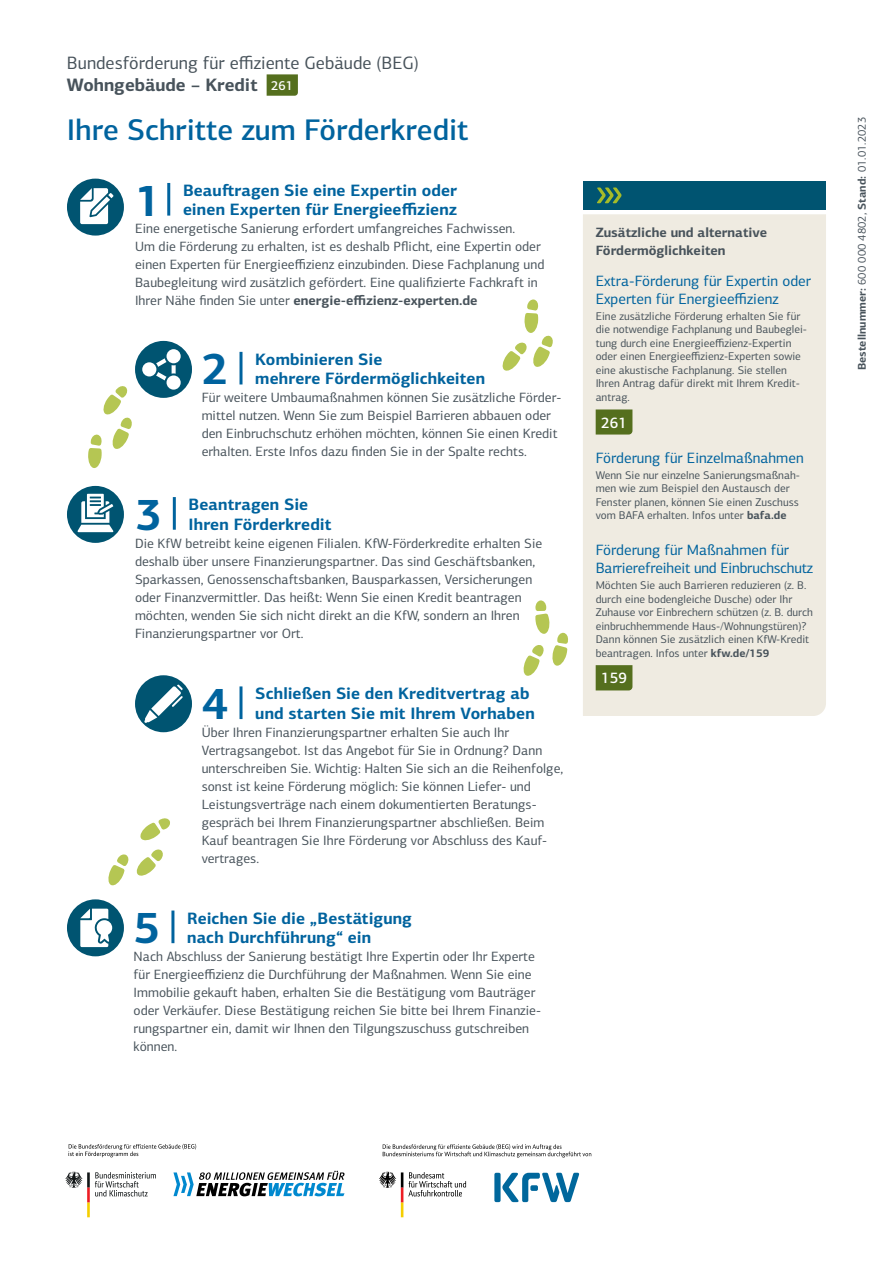
<style>
.page{position:relative;width:893px;height:1263px;background:#fff}
.page>*{position:absolute;margin:0;border:0;box-sizing:border-box;transform-origin:0 0}
.Rückseite_HL_Schritte_11_13_fett_dunkelb{font:700 45px "KFW Centro Sans";color:#00639e}
.Rückseite_HL_20_27_medium_dunkelblau_H2{font:500 30px "KFW Centro Sans";color:#00639e}
.Header_Dachzeile_12_15_dunkelgrau_H1{font:18px/22.5px "KFW Centro Sans";color:#48535b}
.Rückseite_HL_Schritte_11_13_fett_dunkelb-2{font:700 16.5px/19.5px "KFW Centro Sans";letter-spacing:.005em;color:#00639e}
.Infobox_Störer_Infobox_HL_10_12_dunkelbl{font:15px/18px "KFW Centro Sans";color:#00639e}
.Header_Kreditnummer_10_12_mAn2{font:500 15px "KFW Centro Sans";color:#fff}
.Rückseite_Text_Schritte_9_12_dunkelgrau_{font:13.5px/18px "KFW Centro Sans";color:#48535b}
.Infobox_Störer_Infobox_RS_HL_9_12_mAn2_5{font:700 13.5px/18px "KFW Centro Sans";color:#48535b}
.Header_Kreditnummer_8_5_12_mAn2_Header{font:500 12.75px "KFW Centro Sans";color:#fff}
.Infobox_Störer_Infobox_RS_Text_7_5_9_dun{font:11.25px/13.5px "KFW Centro Sans";color:#48535b}
.Text_Text_7_5_9_R{font:11.25px "KFW Centro Sans";letter-spacing:.005em;color:#48535b}
.s1{font-weight:700}
</style>
<div class="page">
<div style="left:583px;top:214px;width:243px;height:502px;background:#efebe1"></div>
<svg style="left:267px;top:74px;width:31px;height:22px"></svg>
<svg style="left:502px;top:299px;width:51px;height:72px"></svg>
<svg style="left:523px;top:600px;width:45px;height:76px"></svg>
<svg style="left:88px;top:386px;width:44px;height:82px"></svg>
<svg style="left:108px;top:854px;width:21px;height:32px"></svg>
<svg style="left:140px;top:818px;width:30px;height:23px"></svg>
<svg style="left:136px;top:849px;width:27px;height:27px"></svg>
<div style="left:67px;top:179px;width:57px;height:57px;background:#005471;border-radius:50%"></div>
<svg style="left:80px;top:188px;width:33px;height:36px"></svg>
<hr style="left:167px;top:183px;width:3px;height:33px;background:#00639e">
<div style="left:135px;top:341px;width:57px;height:57px;background:#005471;border-radius:50%"></div>
<div style="left:142px;top:362px;width:14px;height:14px;background:#fff;border-radius:50%"></div>
<div style="left:167px;top:349px;width:14px;height:14px;background:#fff;border-radius:50%"></div>
<svg style="left:156px;top:358px;width:25px;height:32px"></svg>
<hr style="left:239px;top:352px;width:3px;height:32px;background:#00639e">
<div style="left:67px;top:486px;width:57px;height:57px;background:#005471;border-radius:50%"></div>
<svg style="left:78px;top:494px;width:35px;height:38px"></svg>
<hr style="left:173px;top:497px;width:3px;height:33px;background:#00639e">
<div style="left:135px;top:675px;width:57px;height:57px;background:#005471;border-radius:50%"></div>
<svg style="left:144px;top:684px;width:39px;height:39px"></svg>
<hr style="left:239px;top:686px;width:3px;height:33px;background:#00639e">
<div style="left:67px;top:899px;width:57px;height:57px;background:#005471;border-radius:50%"></div>
<svg style="left:80px;top:909px;width:32px;height:38px"></svg>
<hr style="left:171px;top:910px;width:3px;height:33px;background:#00639e">
<div style="left:583px;top:181px;width:243px;height:29px;background:#005471"></div>
<svg style="left:597px;top:187px;width:24px;height:16px"></svg>
<svg style="left:596px;top:409px;width:36px;height:25px"></svg>
<svg style="left:596px;top:665px;width:36px;height:25px"></svg>
<svg style="left:68px;top:1144px;width:128px;height:13px"></svg>
<svg style="left:383px;top:1144px;width:208px;height:13px"></svg>
<svg style="left:65px;top:1172px;width:91px;height:45px"></svg>
<svg style="left:173px;top:1171px;width:172px;height:25px"></svg>
<svg style="left:379px;top:1172px;width:87px;height:45px"></svg>
<div style="left:494px;top:1173px;width:7px;height:29px;background:#00679c;border-radius:2px"></div>
<svg style="left:502px;top:1173px;width:77px;height:29px"></svg>
<h1 class="Header_Dachzeile_12_15_dunkelgrau_H1" style="left:67px;top:51px;width:354px">Bundesförderung für effiziente Gebäude (BEG)<br><span class="s1">Wohngebäude – Kredit</span></h1>
<p class="Header_Kreditnummer_8_5_12_mAn2_Header" style="left:271px;top:76px;width:23px">261</p>
<h2 class="Rückseite_HL_20_27_medium_dunkelblau_H2" style="left:67px;top:108px;width:403px">Ihre Schritte zum Förderkredit</h2>
<h3 class="Rückseite_HL_Schritte_11_13_fett_dunkelb" style="left:135px;top:172px;width:28px">1</h3>
<h3 class="Rückseite_HL_Schritte_11_13_fett_dunkelb-2" style="left:183px;top:180px;width:275px">Beauftragen Sie eine Expertin oder einen Experten für Energieeffizienz</h3>
<p class="Rückseite_Text_Schritte_9_12_dunkelgrau_" style="left:135px;top:220px;width:411px">Eine energetische Sanierung erfordert umfangreiches Fachwissen.<br>Um die Förderung zu erhalten, ist es deshalb Pflicht, eine Expertin oder einen Experten für Energieeffizienz einzubinden. Diese Fachplanung und Baubegleitung wird zusätzlich gefördert. Eine qualifizierte Fachkraft in Ihrer Nähe finden Sie unter <span class="s1">energie-effizienz-experten.de</span></p>
<h3 class="Rückseite_HL_Schritte_11_13_fett_dunkelb" style="left:202px;top:341px;width:28px">2</h3>
<h3 class="Rückseite_HL_Schritte_11_13_fett_dunkelb-2" style="left:255px;top:349px;width:231px">Kombinieren Sie<br>mehrere Fördermöglichkeiten</h3>
<p class="Rückseite_Text_Schritte_9_12_dunkelgrau_" style="left:202px;top:388px;width:361px">Für weitere Umbaumaßnahmen können Sie zusätzliche Förder&shy;mittel nutzen. Wenn Sie zum Beispiel Barrieren abbauen oder den Einbruchschutz erhöhen möchten, können Sie einen Kredit erhalten. Erste Infos dazu finden Sie in der Spalte rechts.</p>
<h3 class="Rückseite_HL_Schritte_11_13_fett_dunkelb" style="left:135px;top:486px;width:28px">3</h3>
<h3 class="Rückseite_HL_Schritte_11_13_fett_dunkelb-2" style="left:189px;top:495px;width:144px">Beantragen Sie<br>Ihren Förderkredit</h3>
<p class="Rückseite_Text_Schritte_9_12_dunkelgrau_" style="left:135px;top:534px;width:409px">Die KfW betreibt keine eigenen Filialen. KfW-Förderkredite erhalten Sie deshalb über unsere Finanzierungspartner. Das sind Geschäftsbanken, Sparkassen, Genossenschaftsbanken, Bausparkassen, Versicherungen oder Finanzvermittler. Das heißt: Wenn Sie einen Kredit beantragen möchten, wenden Sie sich nicht direkt an die KfW, sondern an Ihren Finanzierungspartner vor Ort.</p>
<h3 class="Rückseite_HL_Schritte_11_13_fett_dunkelb" style="left:202px;top:675px;width:28px">4</h3>
<h3 class="Rückseite_HL_Schritte_11_13_fett_dunkelb-2" style="left:255px;top:684px;width:281px">Schließen Sie den Kreditvertrag ab und starten Sie mit Ihrem Vorhaben</h3>
<p class="Rückseite_Text_Schritte_9_12_dunkelgrau_" style="left:202px;top:723px;width:363px">Über Ihren Finanzierungspartner erhalten Sie auch Ihr Vertragsangebot. Ist das Angebot für Sie in Ordnung? Dann unterschreiben Sie. Wichtig: Halten Sie sich an die Reihenfolge, sonst ist keine Förderung möglich: Sie können Liefer- und Leistungsverträge nach einem dokumentierten Beratungs&shy;gespräch bei Ihrem Finanzierungspartner abschließen. Beim Kauf beantragen Sie Ihre Förderung vor Abschluss des Kauf&shy;vertrages.</p>
<h3 class="Rückseite_HL_Schritte_11_13_fett_dunkelb" style="left:134px;top:899px;width:28px">5</h3>
<h3 class="Rückseite_HL_Schritte_11_13_fett_dunkelb-2" style="left:187px;top:908px;width:226px">Reichen Sie die „Bestätigung nach Durchführung“ ein</h3>
<p class="Rückseite_Text_Schritte_9_12_dunkelgrau_" style="left:134px;top:947px;width:409px">Nach Abschluss der Sanierung bestätigt Ihre Expertin oder Ihr Experte für Energieeffizienz die Durchführung der Maßnahmen. Wenn Sie eine Immobilie gekauft haben, erhalten Sie die Bestätigung vom Bauträger oder Verkäufer. Diese Bestätigung reichen Sie bitte bei Ihrem Finanzie&shy;rungspartner ein, damit wir Ihnen den Tilgungszuschuss gutschreiben können.</p>
<h3 class="Infobox_Störer_Infobox_RS_HL_9_12_mAn2_5" style="left:596px;top:223px;width:173px">Zusätzliche und alternative<br>Fördermöglichkeiten</h3>
<h4 class="Infobox_Störer_Infobox_HL_10_12_dunkelbl" style="left:596px;top:271px;width:217px">Extra-Förderung für Expertin oder<br>Experten für Energieeffizienz</h4>
<p class="Infobox_Störer_Infobox_RS_Text_7_5_9_dun" style="left:596px;top:309px;width:213px">Eine zusätzliche Förderung erhalten Sie für die notwendige Fachplanung und Baubeglei&shy;tung durch eine Energieeffizienz-Expertin oder einen Energieeffizienz-Experten sowie eine akustische Fachplanung. Sie stellen Ihren Antrag dafür direkt mit Ihrem Kredit&shy;antrag.</p>
<p class="Header_Kreditnummer_10_12_mAn2" style="left:601px;top:412px;width:27px">261</p>
<h4 class="Infobox_Störer_Infobox_HL_10_12_dunkelbl" style="left:596px;top:449px;width:210px">Förderung für Einzelmaßnahmen</h4>
<p class="Infobox_Störer_Infobox_RS_Text_7_5_9_dun" style="left:596px;top:468px;width:205px">Wenn Sie nur einzelne Sanierungsmaßnah&shy;men wie zum Beispiel den Austausch der Fenster planen, können Sie einen Zuschuss vom BAFA erhalten. Infos unter <span class="s1">bafa.de</span></p>
<h4 class="Infobox_Störer_Infobox_HL_10_12_dunkelbl" style="left:596px;top:541px;width:219px">Förderung für Maßnahmen für<br>Barrierefreiheit und Einbruchschutz</h4>
<p class="Infobox_Störer_Infobox_RS_Text_7_5_9_dun" style="left:596px;top:578px;width:219px">Möchten Sie auch Barrieren reduzieren (z. B. durch eine bodengleiche Dusche) oder Ihr Zuhause vor Einbrechern schützen (z. B. durch einbruchhemmende Haus-/Wohnungstüren)?<br>Dann können Sie zusätzlich einen KfW-Kredit beantragen. Infos unter <span class="s1">kfw.de/159</span></p>
<p class="Header_Kreditnummer_10_12_mAn2" style="left:601px;top:668px;width:27px">159</p>
<p class="Text_Text_7_5_9_R" style="left:854px;top:370px;width:255px;rotate:-90deg"><span class="s1">Bestellnummer:</span> 600 000 4802, <span class="s1">Stand:</span> 01.01.2023</p>
</div>
